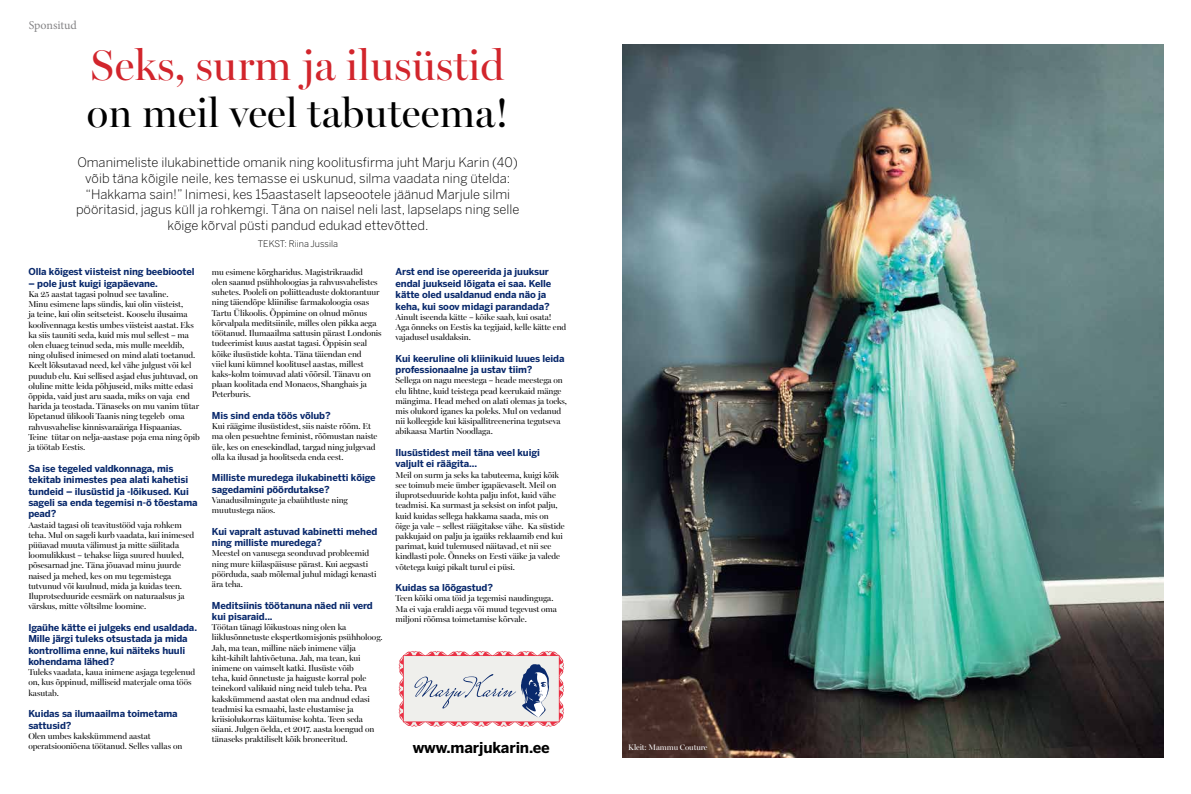
<style>
.page{position:relative;width:1191px;height:794px;background:#fff}
.page>*{position:absolute;margin:0;border:0;box-sizing:border-box;transform-origin:0 0}
.t1{font:43px "Miller Banner";color:#d2252c}
.t2{font:41px "Miller Banner";color:#000}
.t3{font:700 15px "Benton Sans";letter-spacing:-.01em;color:#000}
.t4{font:300 13px/15.6px "Benton Sans";color:#000;text-align:center}
.t5{font:12px "Minion Pro";letter-spacing:-.01em;color:#858486}
.t6{font:700 9.5px/11.4px "Benton Sans";letter-spacing:-.01em;color:#09296c}
.t7{font:300 9px "Benton Sans";color:#000}
.t8{font:8.5px/10.2px "Miller Banner";letter-spacing:-.01em;color:#000}
.t9{font:8px "Miller Banner";letter-spacing:-.01em;color:#fff}
</style>
<div class="page">
<img style="left:623px;top:45px;width:540px;height:712px">
<svg style="left:398px;top:651px;width:166px;height:76px;background:#ddcfd4"></svg>
<h3 class="t5" style="left:29px;top:17px;width:50px">Sponsitud</h3>
<h1 class="t1" style="left:91px;top:40px;width:416px">Seks, surm ja ilusüstid</h1>
<h2 class="t2" style="left:87px;top:89px;width:423px">on meil veel tabuteema!</h2>
<p class="t4" style="left:76px;top:155px;width:445px">Omanimeliste ilukabinettide omanik ning koolitusfirma juht Marju Karin (40) võib täna kõigile neile, kes temasse ei uskunud, silma vaadata ning ütelda: “Hakkama sain!” Inimesi, kes 15aastaselt lapseootele jäänud Marjule silmi pööritasid, jagus küll ja rohkemgi. Täna on naisel neli last, lapselaps ning selle kõige kõrval püsti pandud edukad ettevõtted.</p>
<p class="t6" style="left:28px;top:266px;width:168px">Olla kõigest viisteist ning beebiootel</p>
<p class="t6" style="left:28px;top:277px;width:131px">– pole just kuigi igapäevane.</p>
<p class="t8" style="left:28px;top:289px;width:173px">Ka 25 aastat tagasi polnud see tavaline.<br>Minu esimene laps sündis, kui olin viisteist,<br>ja teine, kui olin seitseteist. Kooselu ilusaima koolivennaga kestis umbes viisteist aastat. Eks ka siis tauniti seda, kuid mis mul sellest – ma olen eluaeg teinud seda, mis mulle meeldib, ning olulised inimesed on mind alati toetanud.<br>Keelt lõksutavad need, kel vähe julgust või kel puudub elu. Kui sellised asjad elus juhtuvad, on oluline mitte leida põhjuseid, miks mitte edasi õppida, vaid just aru saada, miks on vaja end harida ja teostada. Tänaseks on mu vanim tütar lõpetanud ülikooli Taanis ning tegeleb oma rahvusvahelise kinnisvaraäriga Hispaanias.<br>Teine tütar on nelja-aastase poja ema ning õpib ja töötab Eestis.</p>
<p class="t6" style="left:28px;top:462px;width:171px">Sa ise tegeled valdkonnaga, mis tekitab inimestes pea alati kahetisi tundeid – ilusüstid ja -lõikused. Kui sageli sa enda tegemisi n-ö tõestama pead?</p>
<p class="t8" style="left:28px;top:519px;width:167px">Aastaid tagasi oli teavitustööd vaja rohkem teha. Mul on sageli kurb vaadata, kui inimesed püüavad muuta välimust ja mitte säilitada loomulikkust – tehakse liiga suured huuled, põsesarnad jne. Täna jõuavad minu juurde naised ja mehed, kes on mu tegemistega tutvunud või kuulnud, mida ja kuidas teen.<br>Iluprotseduuride eesmärk on naturaalsus ja värskus, mitte võltsilme loomine.</p>
<p class="t6" style="left:28px;top:621px;width:170px">Igaühe kätte ei julgeks end usaldada.<br>Mille järgi tuleks otsustada ja mida kontrollima enne, kui näiteks huuli kohendama lähed?</p>
<p class="t8" style="left:28px;top:667px;width:168px">Tuleks vaadata, kaua inimene asjaga tegelenud on, kus õppinud, milliseid materjale oma töös kasutab.</p>
<p class="t6" style="left:28px;top:708px;width:151px">Kuidas sa ilumaailma toimetama sattusid?</p>
<p class="t8" style="left:28px;top:730px;width:155px">Olen umbes kakskümmend aastat operatsiooniõena töötanud. Selles vallas on</p>
<p class="t7" style="left:258px;top:239px;width:82px">TEKST: Riina Jussila</p>
<p class="t6" style="left:395px;top:266px;width:157px">Arst end ise opereerida ja juuksur endal juukseid lõigata ei saa. Kelle kätte oled usaldanud enda näo ja keha, kui soov midagi parandada?</p>
<p class="t8" style="left:395px;top:312px;width:172px">Ainult iseenda kätte – kõike saab, kui osata!<br>Aga õnneks on Eestis ka tegijaid, kelle kätte end vajadusel usaldaksin.</p>
<p class="t6" style="left:395px;top:352px;width:171px">Kui keeruline oli kliinikuid luues leida professionaalne ja ustav tiim?</p>
<p class="t8" style="left:395px;top:375px;width:173px">Sellega on nagu meestega – heade meestega on elu lihtne, kuid teistega pead keerukaid mänge mängima. Head mehed on alati olemas ja toeks, mis olukord iganes ka poleks. Mul on vedanud nii kolleegide kui käsipallitreenerina tegutseva abikaasa Martin Noodlaga.</p>
<p class="t6" style="left:395px;top:447px;width:146px">Ilusüstidest meil täna veel kuigi valjult ei räägita...</p>
<p class="t8" style="left:395px;top:469px;width:171px">Meil on surm ja seks ka tabuteema, kuigi kõik see toimub meie ümber igapäevaselt. Meil on iluprotseduuride kohta palju infot, kuid vähe teadmisi. Ka surmast ja seksist on infot palju, kuid kuidas sellega hakkama saada, mis on õige ja vale – sellest räägitakse vähe. Ka süstide pakkujaid on palju ja igaüks reklaamib end kui parimat, kuid tulemused näitavad, et nii see kindlasti pole. Õnneks on Eesti väike ja valede võtetega kuigi pikalt turul ei püsi.</p>
<p class="t6" style="left:395px;top:582px;width:99px">Kuidas sa lõõgastud?</p>
<p class="t8" style="left:395px;top:593px;width:163px">Teen kõiki oma töid ja tegemisi naudinguga.<br>Ma ei vaja eraldi aega või muud tegevust oma miljoni rõõmsa toimetamise kõrvale.</p>
<p class="t8" style="left:212px;top:267px;width:171px">mu esimene kõrgharidus. Magistrikraadid<br>olen saanud psühholoogias ja rahvusvahelistes suhetes. Pooleli on poliitteaduste doktorantuur ning täiendõpe kliinilise farmakoloogia osas Tartu Ülikoolis. Õppimine on olnud mõnus kõrvalpala meditsiinile, milles olen pikka aega töötanud. Ilumaailma sattusin pärast Londonis tudeerimist kuus aastat tagasi. Õppisin seal kõike ilusüstide kohta. Täna täiendan end<br>viiel kuni kümnel koolitusel aastas, millest kaks-kolm toimuvad alati võõrsil. Tänavu on plaan koolitada end Monacos, Shanghais ja Peterburis.</p>
<p class="t6" style="left:212px;top:409px;width:120px">Mis sind enda töös võlub?</p>
<p class="t8" style="left:212px;top:421px;width:167px">Kui räägime ilusüstidest, siis naiste rõõm. Et ma olen pesuehtne feminist, rõõmustan naiste üle, kes on enesekindlad, targad ning julgevad olla ka ilusad ja hoolitseda enda eest.</p>
<p class="t6" style="left:212px;top:472px;width:165px">Milliste muredega ilukabinetti kõige sagedamini pöördutakse?</p>
<p class="t8" style="left:212px;top:495px;width:137px">Vanadusilmingute ja ebaühtluste ning muutustega näos.</p>
<p class="t6" style="left:212px;top:525px;width:167px">Kui vapralt astuvad kabinetti mehed ning milliste muredega?</p>
<p class="t8" style="left:212px;top:548px;width:166px">Meestel on vanusega seonduvad probleemid ning mure kiilaspäisuse pärast. Kui aegsasti pöörduda, saab mõlemal juhul midagi kenasti ära teha.</p>
<p class="t6" style="left:212px;top:599px;width:162px">Meditsiinis töötanuna näed nii verd kui pisaraid...</p>
<p class="t8" style="left:212px;top:622px;width:172px">Töötan tänagi lõikustoas ning olen ka liiklusõnnetuste ekspertkomisjonis psühholoog.<br>Jah, ma tean, milline näeb inimene välja kiht-kihilt lahtivõetuna. Jah, ma tean, kui inimene on vaimselt katki. Ilusüste võib<br>teha, kuid õnnetuste ja haiguste korral pole teinekord valikuid ning neid tuleb teha. Pea kakskümmend aastat olen ma andnud edasi teadmisi ka esmaabi, laste elustamise ja kriisiolukorras käitumise kohta. Teen seda siiani. Julgen öelda, et 2017. aasta loengud on tänaseks praktiliselt kõik broneeritud.</p>
<h3 class="t3" style="left:413px;top:738px;width:139px">www.marjukarin.ee</h3>
<p class="t9" style="left:628px;top:742px;width:81px">Kleit: Mammu Couture</p>
</div>
